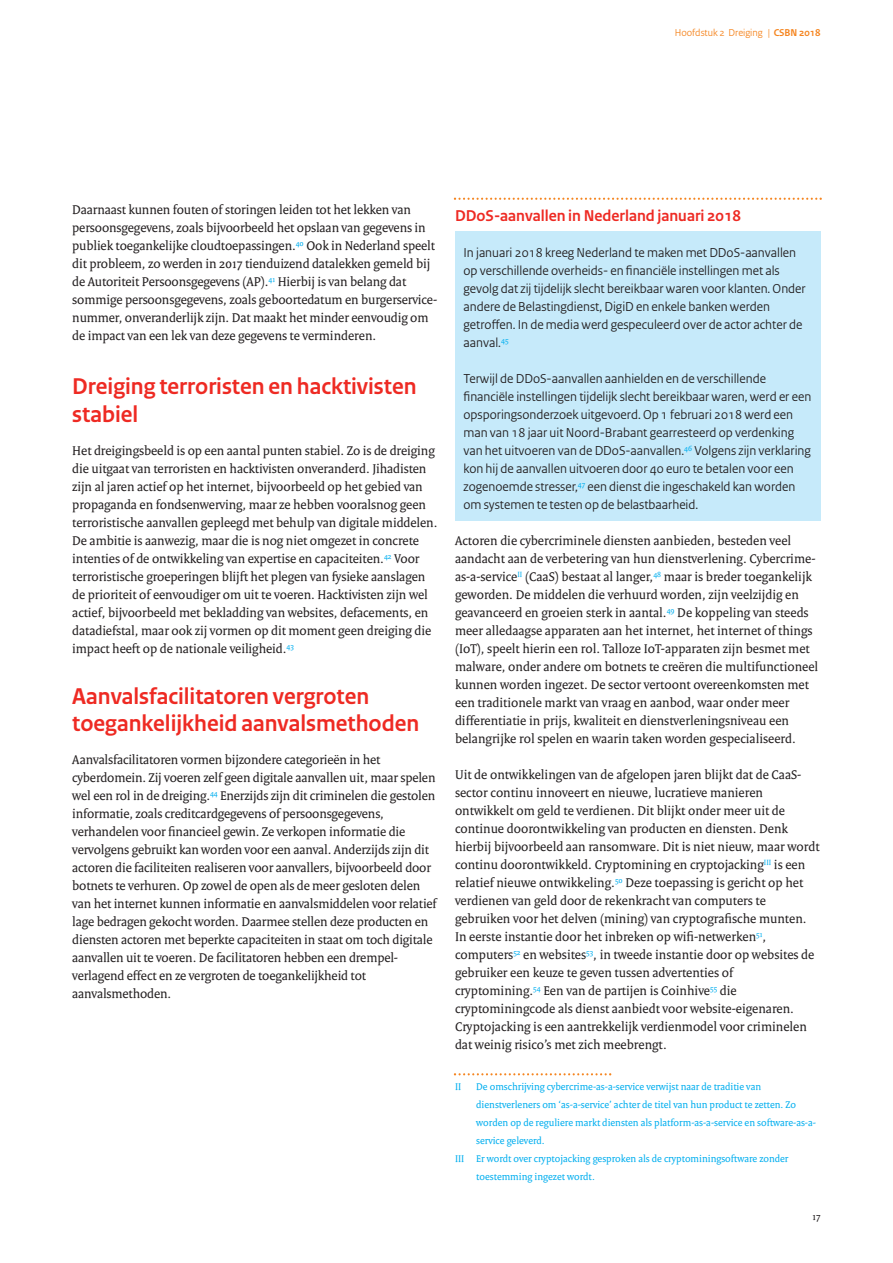
<style>
.page{position:relative;width:893px;height:1263px;background:#fff}
.page>*{position:absolute;margin:0;border:0;box-sizing:border-box;transform-origin:0 0}
.t1{font:700 24px/27.3px "Rijksoverheid Sans";color:#ee2a23}
.t2{font:700 16.5px "Rijksoverheid Sans";color:#ee2a23}
.t3{font:13.65px/18px "Rijksoverheid Serif";letter-spacing:-.005em;color:#231f20}
.t4{font:13.65px/18px "Rijksoverheid Sans";color:#231f20}
.t5{font:10.5px "Rijksoverheid Serif";color:#00aeef}
.t6{font:10.5px "Rijksoverheid Sans";color:#f58520}
.t7{font:10.5px "Rijksoverheid Serif";color:#231f20}
.s1{font-weight:700}
</style>
<div class="page">
<div style="left:455px;top:232px;width:366px;height:289px;background:#c6eafa"></div>
<svg style="left:454px;top:1073px;width:157px;height:2px"></svg>
<svg style="left:454px;top:198px;width:368px;height:2px"></svg>
<p class="t6" style="left:675px;top:29px;width:147px">Hoofdstuk 2 Dreiging | <span class="s1">CSBN 2018</span></p>
<p class="t3" style="left:72px;top:202px;width:366px">Daarnaast kunnen fouten of storingen leiden tot het lekken van persoonsgegevens, zoals bijvoorbeeld het opslaan van gegevens in publiek toegankelijke cloudtoepassingen.<sup>40</sup> Ook in Nederland speelt dit probleem, zo werden in 2017 tienduizend datalekken gemeld bij de Autoriteit Persoonsgegevens (AP).<sup>41</sup> Hierbij is van belang dat sommige persoonsgegevens, zoals geboortedatum en burgerservice&shy;nummer, onveranderlijk zijn. Dat maakt het minder eenvoudig om de impact van een lek van deze gegevens te verminderen.</p>
<h1 class="t1" style="left:72px;top:375px;width:346px">Dreiging terroristen en hacktivisten stabiel</h1>
<p class="t3" style="left:72px;top:442px;width:367px">Het dreigingsbeeld is op een aantal punten stabiel. Zo is de dreiging die uitgaat van terroristen en hacktivisten onveranderd. Jihadisten zijn al jaren actief op het internet, bijvoorbeeld op het gebied van propaganda en fondsenwerving, maar ze hebben vooralsnog geen terroristische aanvallen gepleegd met behulp van digitale middelen.<br>De ambitie is aanwezig, maar die is nog niet omgezet in concrete intenties of de ontwikkeling van expertise en capaciteiten.<sup>42</sup> Voor terroristische groeperingen blijft het plegen van fysieke aanslagen de prioriteit of eenvoudiger om uit te voeren. Hacktivisten zijn wel actief, bijvoorbeeld met bekladding van websites, defacements, en datadiefstal, maar ook zij vormen op dit moment geen dreiging die impact heeft op de nationale veiligheid.<sup>43</sup></p>
<h1 class="t1" style="left:72px;top:684px;width:348px">Aanvalsfacilitatoren vergroten toegankelijkheid aanvalsmethoden</h1>
<p class="t3" style="left:72px;top:752px;width:366px">Aanvalsfacilitatoren vormen bijzondere categorieën in het cyberdomein. Zij voeren zelf geen digitale aanvallen uit, maar spelen wel een rol in de dreiging.<sup>44</sup> Enerzijds zijn dit criminelen die gestolen informatie, zoals creditcardgegevens of persoonsgegevens, verhandelen voor financieel gewin. Ze verkopen informatie die vervolgens gebruikt kan worden voor een aanval. Anderzijds zijn dit actoren die faciliteiten realiseren voor aanvallers, bijvoorbeeld door botnets te verhuren. Op zowel de open als de meer gesloten delen van het internet kunnen informatie en aanvalsmiddelen voor relatief lage bedragen gekocht worden. Daarmee stellen deze producten en diensten actoren met beperkte capaciteiten in staat om toch digitale aanvallen uit te voeren. De facilitatoren hebben een drempel&shy;verlagend effect en ze vergroten de toegankelijkheid tot aanvalsmethoden.</p>
<p class="t2" style="left:455px;top:210px;width:288px">DDoS-aanvallen in Nederland januari 2018</p>
<p class="t4" style="left:463px;top:245px;width:344px">In januari 2018 kreeg Nederland te maken met DDoS-aanvallen op verschillende overheids- en financiële instellingen met als gevolg dat zij tijdelijk slecht bereikbaar waren voor klanten. Onder andere de Belastingdienst, DigiD en enkele banken werden getroffen. In de media werd gespeculeerd over de actor achter de aanval.<sup>45</sup></p>
<p class="t4" style="left:463px;top:371px;width:349px">Terwijl de DDoS-aanvallen aanhielden en de verschillende financiële instellingen tijdelijk slecht bereikbaar waren, werd er een opsporingsonderzoek uitgevoerd. Op 1 februari 2018 werd een man van 18 jaar uit Noord-Brabant gearresteerd op verdenking van het uitvoeren van de DDoS-aanvallen.<sup>46</sup> Volgens zijn verklaring kon hij de aanvallen uitvoeren door 40 euro te betalen voor een zogenoemde stresser,<sup>47</sup> een dienst die ingeschakeld kan worden om systemen te testen op de belastbaarheid.</p>
<p class="t3" style="left:455px;top:533px;width:365px">Actoren die cybercriminele diensten aanbieden, besteden veel aandacht aan de verbetering van hun dienstverlening. Cybercrime&shy;as-a-service<sup>II</sup> (CaaS) bestaat al langer,<sup>48</sup> maar is breder toegankelijk geworden. De middelen die verhuurd worden, zijn veelzijdig en geavanceerd en groeien sterk in aantal.<sup>49</sup> De koppeling van steeds meer alledaagse apparaten aan het internet, het internet of things (IoT), speelt hierin een rol. Talloze IoT-apparaten zijn besmet met malware, onder andere om botnets te creëren die multifunctioneel kunnen worden ingezet. De sector vertoont overeenkomsten met een traditionele markt van vraag en aanbod, waar onder meer differentiatie in prijs, kwaliteit en dienstverleningsniveau een belangrijke rol spelen en waarin taken worden gespecialiseerd.</p>
<p class="t3" style="left:455px;top:767px;width:366px">Uit de ontwikkelingen van de afgelopen jaren blijkt dat de CaaS&shy;sector continu innoveert en nieuwe, lucratieve manieren ontwikkelt om geld te verdienen. Dit blijkt onder meer uit de continue doorontwikkeling van producten en diensten. Denk hierbij bijvoorbeeld aan ransomware. Dit is niet nieuw, maar wordt continu doorontwikkeld. Cryptomining en cryptojacking<sup>III</sup> is een relatief nieuwe ontwikkeling.<sup>50</sup> Deze toepassing is gericht op het verdienen van geld door de rekenkracht van computers te gebruiken voor het delven (mining) van cryptografische munten.<br>In eerste instantie door het inbreken op wifi-netwerken<sup>51</sup>, computers<sup>52</sup> en websites<sup>53</sup>, in tweede instantie door op websites de gebruiker een keuze te geven tussen advertenties of cryptomining.<sup>54</sup> Een van de partijen is Coinhive<sup>55</sup> die cryptominingcode als dienst aanbiedt voor website-eigenaren.<br>Cryptojacking is een aantrekkelijk verdienmodel voor criminelen dat weinig risico’s met zich meebrengt.</p>
<p class="t5" style="left:455px;top:1082px;width:8px">II</p>
<p class="t5" style="left:476px;top:1082px;width:286px">De omschrijving cybercrime-as-a-service verwijst naar de traditie van</p>
<p class="t5" style="left:476px;top:1100px;width:321px">dienstverleners om ‘as-a-service’ achter de titel van hun product te zetten. Zo</p>
<p class="t5" style="left:476px;top:1118px;width:341px">worden op de reguliere markt diensten als platform-as-a-service en software-as-a-</p>
<p class="t5" style="left:476px;top:1136px;width:70px">service geleverd.</p>
<p class="t5" style="left:455px;top:1154px;width:335px">III Er wordt over cryptojacking gesproken als de cryptominingsoftware zonder</p>
<p class="t5" style="left:476px;top:1172px;width:120px">toestemming ingezet wordt.</p>
<p class="t7" style="left:812px;top:1213px;width:10px">17</p>
</div>
